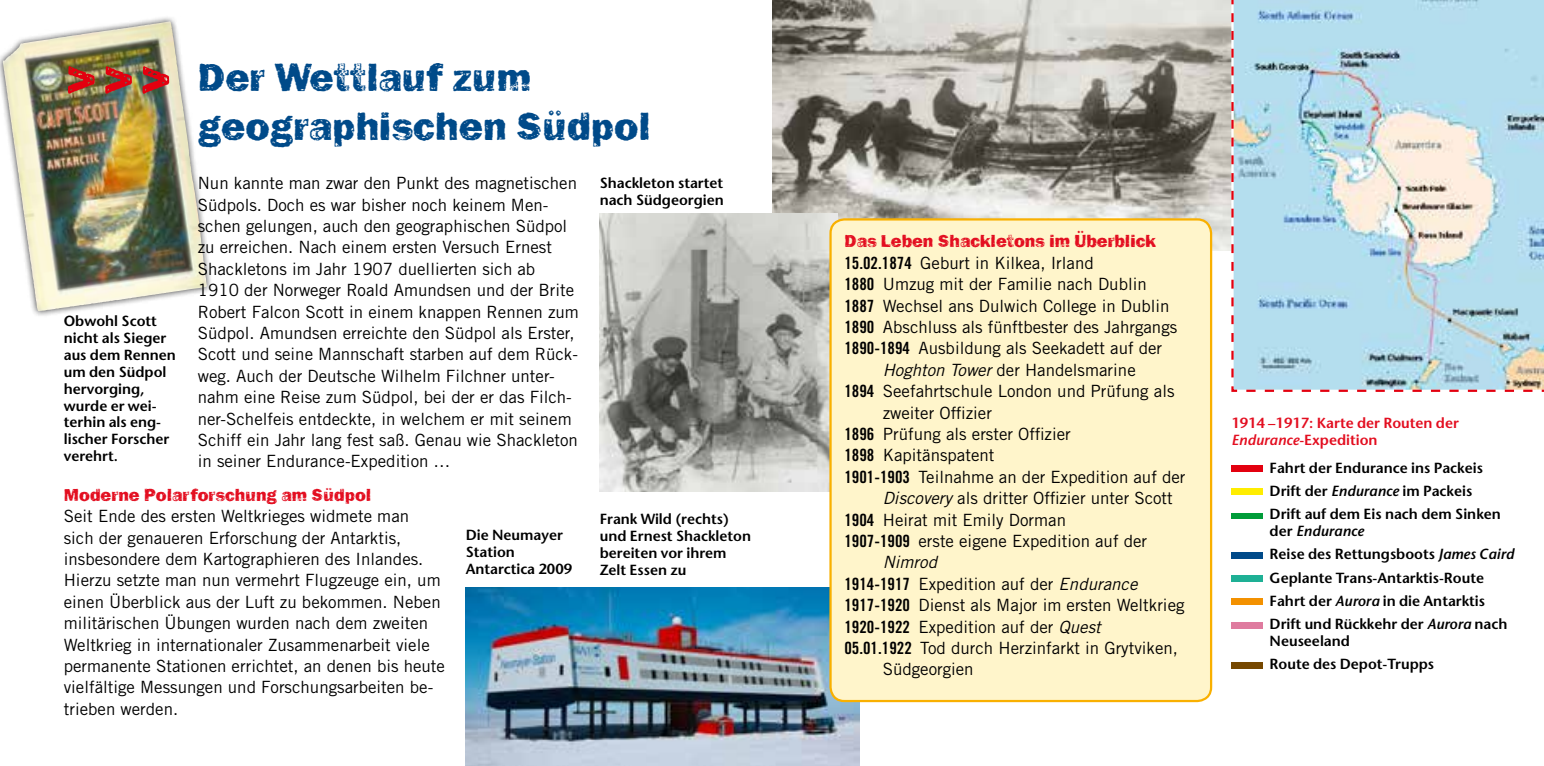
<style>
.page{position:relative;width:1544px;height:766px;background:#fff}
.page>*{position:absolute;margin:0;border:0;box-sizing:border-box;transform-origin:0 0}
.t1{font:40.5px/49.5px "Frankie";color:#004a89}
.t2{font:18px "Frankie";color:#e30e20}
.t3{font:16.88px/21.4px "Trade Gothic LT Std";color:#000}
.t4{font:italic 16.88px "Trade Gothic LT Std";color:#000}
.t5{font:600 14.62px/16.9px "Stone Sans Std";color:#000}
.t6{font:600 14.62px/16.9px "Stone Sans Std";color:#e30e20}
.s1{font-size:54px;color:#e3000f}
.s2{font-family:"Trade Gothic LT Std Bd Cn 20"}
.s3{font-style:italic}
</style>
<div class="page">
<img style="left:772px;top:0;width:458px;height:251px">
<img style="left:600px;top:214px;width:237px;height:277px">
<div style="left:0;top:15px;width:213px;height:303px;background:#000;opacity:.75"></div>
<img style="left:3px;top:22px;width:161px;height:118px">
<img style="left:1230px;top:0;width:313px;height:392px">
<img style="left:466px;top:587px;width:393px;height:178px">
<div style="left:830px;top:219px;width:381px;height:481px;background:#fff5cb;border-radius:14px"></div>
<div style="left:829px;top:218px;width:383px;height:484px;border:2px solid #f9b000;border-radius:14px"></div>
<div style="left:1231px;top:465px;width:32px;height:7px;background:#e3000f"></div>
<div style="left:1231px;top:513px;width:32px;height:6px;background:#009c39"></div>
<div style="left:1231px;top:551px;width:32px;height:7px;background:#004a89"></div>
<div style="left:1231px;top:574px;width:32px;height:7px;background:#1eb095"></div>
<div style="left:1231px;top:622px;width:32px;height:6px;background:#df7b9f"></div>
<div style="left:1231px;top:598px;width:32px;height:6px;background:#f39100"></div>
<div style="left:1231px;top:662px;width:32px;height:6px;background:#764800"></div>
<div style="left:1231px;top:488px;width:32px;height:6px;background:#ffed00"></div>
<h1 class="t1" style="left:198px;top:52px;width:454px;text-indent:-132px"><span class="s1">&gt;&gt;&gt;</span> Der Wettlauf zum geographischen Südpol</h1>
<p class="t3" style="left:198px;top:172px;width:383px">Nun kannte man zwar den Punkt des magnetischen Südpols. Doch es war bisher noch keinem Men&shy;schen gelungen, auch den geographischen Südpol zu erreichen. Nach einem ersten Versuch Ernest Shackletons im Jahr 1907 duellierten sich ab 1910 der Norweger Roald Amundsen und der Brite Robert Falcon Scott in einem knappen Rennen zum Südpol. Amundsen erreichte den Südpol als Erster, Scott und seine Mannschaft starben auf dem Rück&shy;weg. Auch der Deutsche Wilhelm Filchner unter&shy;nahm eine Reise zum Südpol, bei der er das Filch&shy;ner-Schelfeis entdeckte, in welchem er mit seinem Schiff ein Jahr lang fest saß. Genau wie Shackleton in seiner Endurance-Expedition …</p>
<p class="t5" style="left:600px;top:174px;width:126px">Shackleton startet nach Südgeorgien</p>
<p class="t5" style="left:64px;top:312px;width:114px">Obwohl Scott nicht als Sieger aus dem Rennen um den Südpol hervorging, wurde er wei&shy;terhin als eng&shy;lischer Forscher verehrt.</p>
<p class="t2" style="left:64px;top:484px;width:309px">Moderne Polarforschung am Südpol</p>
<p class="t3" style="left:64px;top:505px;width:383px">Seit Ende des ersten Weltkrieges widmete man<br>sich der genaueren Erforschung der Antarktis, insbesondere dem Kartographieren des Inlandes.<br>Hierzu setzte man nun vermehrt Flugzeuge ein, um einen Überblick aus der Luft zu bekommen. Neben militärischen Übungen wurden nach dem zweiten Weltkrieg in internationaler Zusammenarbeit viele permanente Stationen errichtet, an denen bis heute vielfältige Messungen und Forschungsarbeiten be&shy;trieben werden.</p>
<p class="t5" style="left:466px;top:526px;width:108px">Die Neumayer<br>Station<br>Antarctica 2009</p>
<p class="t5" style="left:600px;top:510px;width:153px">Frank Wild (rechts) und Ernest Shackleton bereiten vor ihrem<br>Zelt Essen zu</p>
<p class="t2" style="left:844px;top:230px;width:313px">Das Leben Shackletons im Überblick</p>
<p class="t3" style="left:844px;top:252px;width:251px"><span class="s2">15.02.1874</span> Geburt in Kilkea, Irland</p>
<p class="t3" style="left:844px;top:273px;width:304px"><span class="s2">1880</span> Umzug mit der Familie nach Dublin</p>
<p class="t3" style="left:844px;top:294px;width:327px"><span class="s2">1887</span> Wechsel ans Dulwich College in Dublin</p>
<p class="t3" style="left:844px;top:316px;width:334px"><span class="s2">1890</span> Abschluss als fünftbester des Jahrgangs</p>
<p class="t3" style="left:844px;top:337px;width:319px"><span class="s2">1890-1894</span> Ausbildung als Seekadett auf der</p>
<p class="t3" style="left:882px;top:359px;width:254px"><span class="s3">Hoghton Tower</span> der Handelsmarine</p>
<p class="t3" style="left:844px;top:380px;width:331px"><span class="s2">1894</span> Seefahrtschule London und Prüfung als</p>
<p class="t3" style="left:882px;top:401px;width:111px">zweiter Offizier</p>
<p class="t3" style="left:844px;top:423px;width:228px"><span class="s2">1896</span> Prüfung als erster Offizier</p>
<p class="t3" style="left:844px;top:444px;width:151px"><span class="s2">1898</span> Kapitänspatent</p>
<p class="t3" style="left:844px;top:465px;width:343px"><span class="s2">1901-1903</span> Teilnahme an der Expedition auf der</p>
<p class="t3" style="left:882px;top:487px;width:292px"><span class="s3">Discovery</span> als dritter Offizier unter Scott</p>
<p class="t3" style="left:844px;top:508px;width:223px"><span class="s2">1904</span> Heirat mit Emily Dorman</p>
<p class="t3" style="left:844px;top:530px;width:304px"><span class="s2">1907-1909</span> erste eigene Expedition auf der</p>
<p class="t4" style="left:882px;top:552px;width:56px">Nimrod</p>
<p class="t3" style="left:844px;top:572px;width:294px"><span class="s2">1914-1917</span> Expedition auf der <span class="s3">Endurance</span></p>
<p class="t3" style="left:844px;top:594px;width:342px"><span class="s2">1917-1920</span> Dienst als Major im ersten Weltkrieg</p>
<p class="t3" style="left:844px;top:615px;width:258px"><span class="s2">1920-1922</span> Expedition auf der <span class="s3">Quest</span></p>
<p class="t3" style="left:844px;top:637px;width:335px"><span class="s2">05.01.1922</span> Tod durch Herzinfarkt in Grytviken,</p>
<p class="t3" style="left:882px;top:658px;width:92px">Südgeorgien</p>
<p class="t6" style="left:1231px;top:414px;width:229px">1914 –1917: Karte der Routen der<br><span class="s3">Endurance</span>-Expedition</p>
<p class="t5" style="left:1269px;top:455px;width:233px;line-height:23.2px">Fahrt der Endurance ins Packeis<br>Drift der <span class="s3">Endurance</span> im Packeis<br>Drift auf dem Eis nach dem Sinken</p>
<p class="t5" style="left:1269px;top:519px;width:246px;line-height:23.2px">der <span class="s3">Endurance<br></span>Reise des Rettungsboots <span class="s3">James Caird<br></span>Geplante Trans-Antarktis-Route<br>Fahrt der <span class="s3">Aurora</span> in die Antarktis<br>Drift und Rückkehr der <span class="s3">Aurora</span> nach</p>
<p class="t5" style="left:1269px;top:629px;width:166px;line-height:23.2px">Neuseeland<br>Route des Depot-Trupps</p>
</div>
